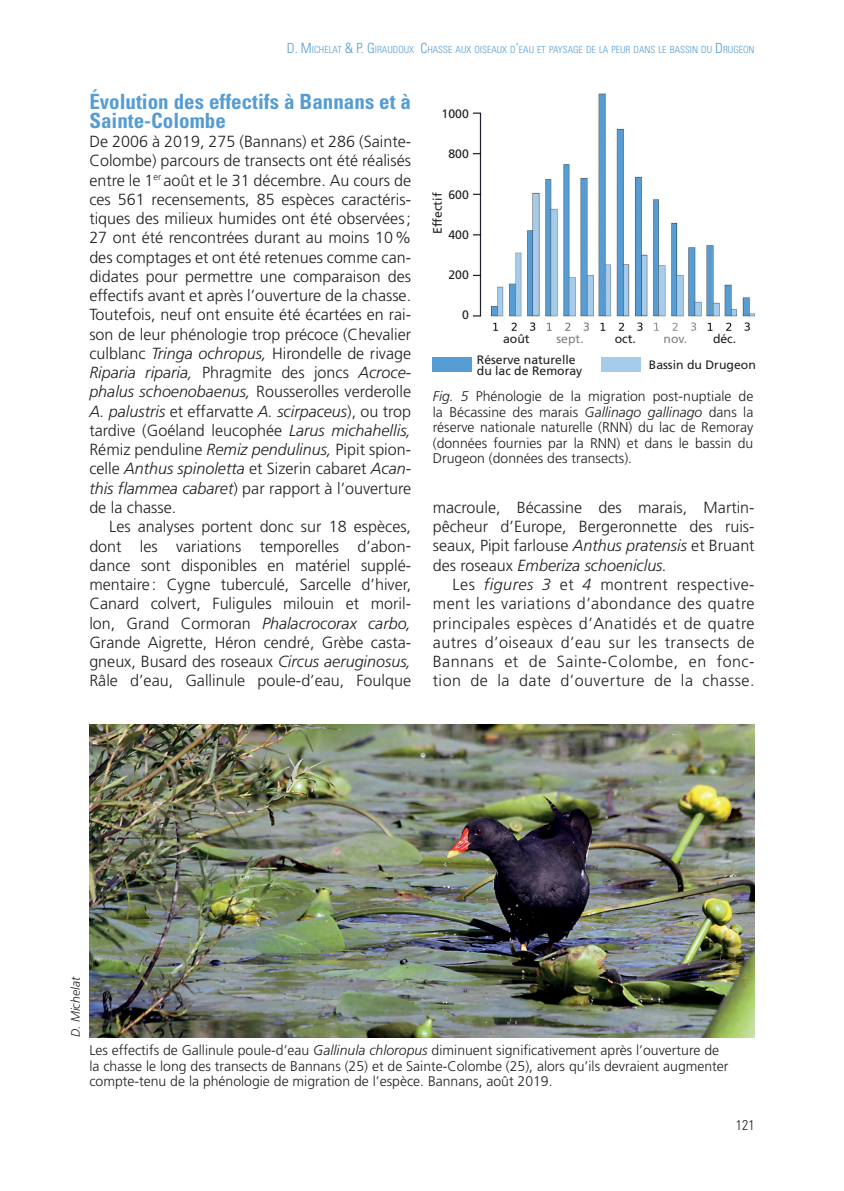
<style>
.page{position:relative;width:844px;height:1191px;background:#fff}
.page>*{position:absolute;margin:0;border:0;box-sizing:border-box;transform-origin:0 0}
.t1{font:700 condensed 21px/19.2px "Univers LT Std";color:#559cd4}
.t2{font:300 16.1px/19.2px "Frutiger LT Std";color:#231f20;text-align:justify}
.t3{font:300 14px/15.4px "Frutiger LT Std";color:#231f20}
.t4{font:300 condensed 14px "Univers LT Std";color:#231f20}
.t5{font:12.25px/10.5px "Frutiger LT Std";color:#231f20}
.t6{font:italic 300 12.25px "Frutiger LT Std";color:#231f20}
.t7{font:12.25px "Frutiger LT Std";color:#808285}
.t8{font:300 condensed 9.8px "Univers LT Std";color:#559cd4}
.s1{font-size:14px}
.s2{font-style:italic}
</style>
<div class="page">
<img style="left:89px;top:724px;width:665px;height:313px">
<img style="left:473px;top:93px;width:281px;height:238px">
<div style="left:432px;top:357px;width:40px;height:14px;background:#579cd4"></div>
<div style="left:601px;top:357px;width:39px;height:14px;background:#a7cbeb"></div>
<p class="t8" style="left:287px;top:44px;width:469px"><span class="s1">D. M</span>ICHELAT <span class="s1">&amp; P. G</span>IRAUDOUX <span class="s1">C</span>HASSE AUX OISEAUX D<span class="s1">’</span>EAU ET PAYSAGE DE LA PEUR DANS LE BASSIN DU <span class="s1">D</span> RUGEON</p>
<h1 class="t1" style="left:89px;top:91px;width:323px">Évolution des effectifs à Bannans et à<br>Sainte-Colombe</h1>
<p class="t2" style="left:89px;top:132px;width:323px">De 2006 à 2019, 275 (Bannans) et 286 (Sainte-Colombe) parcours de transects ont été réalisés entre le 1<sup>er</sup> août et le 31 décembre. Au cours de ces 561 recensements, 85 espèces caractéris&shy;tiques des milieux humides ont été observées; 27 ont été rencontrées durant au moins 10% des comptages et ont été retenues comme can&shy;didates pour permettre une comparaison des effectifs avant et après l’ouverture de la chasse.<br>Toutefois, neuf ont ensuite été écartées en rai&shy;son de leur phénologie trop précoce (Chevalier culblanc <span class="s2">Tringa ochropus,</span> Hirondelle de rivage <span class="s2">Riparia riparia,</span> Phragmite des joncs <span class="s2">Acroce&shy;phalus schoenobaenus,</span> Rousserolles verderolle <span class="s2">A. palustris</span> et effarvatte <span class="s2">A. scirpaceus</span>), ou trop tardive (Goéland leucophée <span class="s2">Larus michahellis, </span>Rémiz penduline <span class="s2">Remiz pendulinus,</span> Pipit spion&shy;celle <span class="s2">Anthus spinoletta</span> et Sizerin cabaret <span class="s2">Acan&shy;this flammea cabaret</span>) par rapport à l’ouverture de la chasse.</p>
<p class="t2" style="left:89px;top:517px;width:323px;text-indent:20px">Les analyses portent donc sur 18 espèces, dont les variations temporelles d’abon&shy;dance sont disponibles en matériel supplé&shy;mentaire: Cygne tuberculé, Sarcelle d’hiver, Canard colvert, Fuligules milouin et moril&shy;lon, Grand Cormoran <span class="s2">Phalacrocorax carbo, </span>Grande Aigrette, Héron cendré, Grèbe casta&shy;gneux, Busard des roseaux <span class="s2">Circus aeruginosus, </span>Râle d’eau, Gallinule poule-d’eau, Foulque</p>
<p class="t5" style="left:441px;top:109px;width:29px">1000</p>
<p class="t5" style="left:448px;top:149px;width:22px">800</p>
<p class="t5" style="left:448px;top:189px;width:22px">600</p>
<p class="t5" style="left:448px;top:229px;width:22px">400</p>
<p class="t5" style="left:448px;top:270px;width:22px">200</p>
<p class="t5" style="left:462px;top:310px;width:8px">0</p>
<p class="t5" style="left:432px;top:234px;width:43px;rotate:-90deg">Effectif</p>
<p class="t5" style="left:503px;top:333px;width:28px">août</p>
<p class="t7" style="left:556px;top:331px;width:29px">sept.</p>
<p class="t5" style="left:614px;top:333px;width:23px">oct.</p>
<p class="t7" style="left:663px;top:331px;width:25px">nov.</p>
<p class="t5" style="left:712px;top:333px;width:25px">déc.</p>
<p class="t5" style="left:476px;top:355px;width:107px">Réserve naturelle du lac de Remoray</p>
<p class="t5" style="left:648px;top:360px;width:108px">Bassin du Drugeon</p>
<p class="t3" style="left:432px;top:389px;width:322px;text-align:justify"><span class="s2">Fig. 5</span> Phénologie de la migration post-nuptiale de la Bécassine des marais <span class="s2">Gallinago gallinago</span> dans la réserve nationale naturelle (RNN) du lac de Remoray (données fournies par la RNN) et dans le bassin du Drugeon (données des transects).</p>
<p class="t2" style="left:432px;top:498px;width:323px">macroule, Bécassine des marais, Martin&shy;pêcheur d’Europe, Bergeronnette des ruis&shy;seaux, Pipit farlouse <span class="s2">Anthus pratensis</span> et Bruant des roseaux <span class="s2">Emberiza schoeniclus.</span></p>
<p class="t2" style="left:432px;top:575px;width:323px;text-indent:20px">Les <span class="s2">figures 3</span> et <span class="s2">4</span> montrent respective&shy;ment les variations d’abondance des quatre principales espèces d’Anatidés et de quatre autres d’oiseaux d’eau sur les transects de Bannans et de Sainte-Colombe, en fonc&shy;tion de la date d’ouverture de la chasse.</p>
<p class="t6" style="left:68px;top:1037px;width:62px;rotate:-90deg">D. Michelat</p>
<p class="t3" style="left:89px;top:1042px;width:640px">Les effectifs de Gallinule poule-d’eau <span class="s2">Gallinula chloropus</span> diminuent significativement après l’ouverture de la chasse le long des transects de Bannans (25) et de Sainte-Colombe (25), alors qu’ils devraient augmenter compte-tenu de la phénologie de migration de l’espèce. Bannans, août 2019.</p>
<p class="t4" style="left:735px;top:1116px;width:20px">121</p>
</div>
